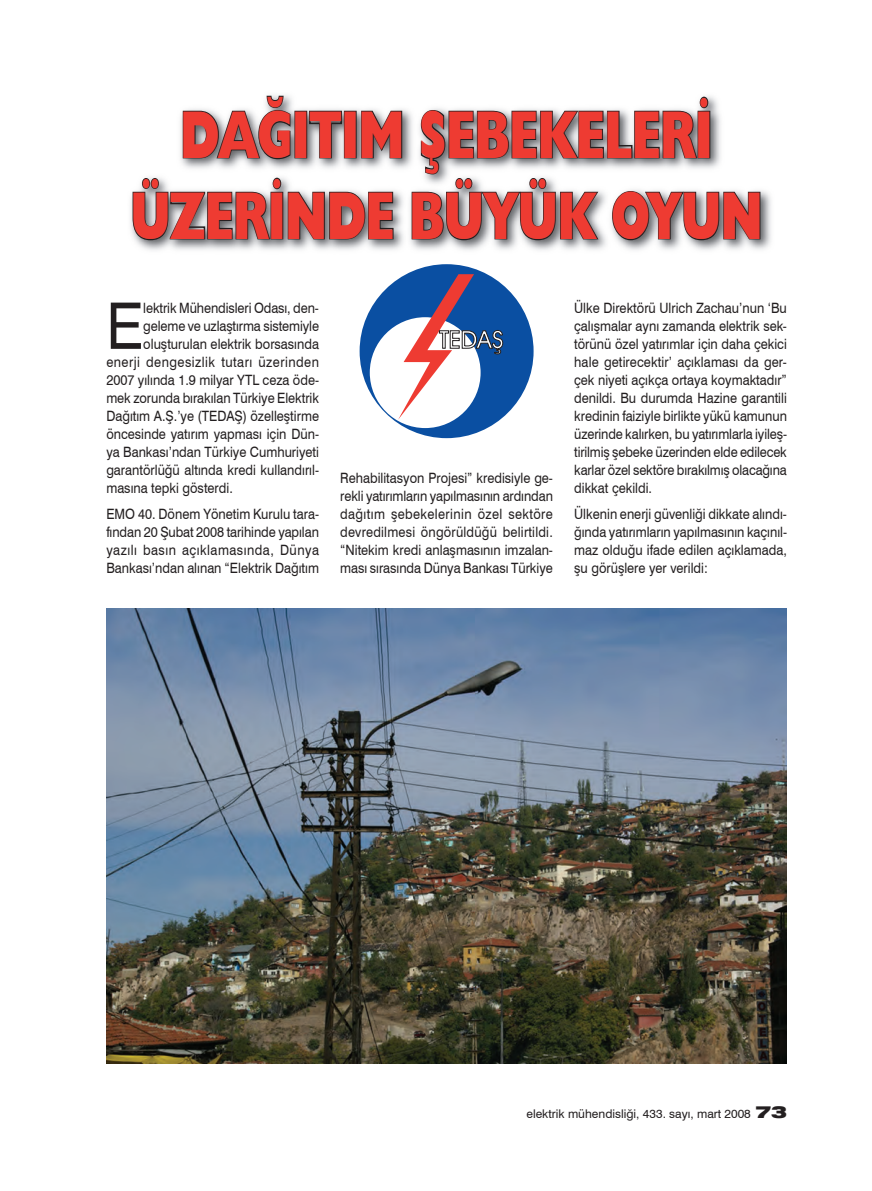
<style>
.page{position:relative;width:872px;height:1191px;background:#fff}
.page>*{position:absolute;margin:0;border:0;box-sizing:border-box;transform-origin:0 0}
.t1{font:800 67.5px/81px "Humanist 521 BT";color:#ee3b32;text-align:center;scale:.7 1}
.t2{font:64.2px "Swiss 721 BT";color:#231f20;scale:.9 1}
.t3{font:14.25px/18px "Swiss 721 BT";color:#231f20;text-align:justify;scale:.9 1}
.t4{font:14.25px "Swiss 721 BT";letter-spacing:.035em;color:#231f20;scale:.9 1}
.t5{font:12px "Swiss 721 BT";color:#231f20}
.s1{font-weight:900;font-stretch:expanded;font-size:16.5px}
</style>
<div class="page">
<img style="left:130px;top:98px;width:641px;height:152px">
<svg style="left:182px;top:95px;width:109px;height:65px"></svg>
<div style="left:294px;top:111px;width:13px;height:47px;border:2px solid #231f20"></div>
<svg style="left:308px;top:110px;width:35px;height:49px;background:#959598"></svg>
<div style="left:344px;top:111px;width:13px;height:47px;border:2px solid #231f20"></div>
<svg style="left:360px;top:110px;width:43px;height:49px;background:#808082"></svg>
<svg style="left:132px;top:177px;width:262px;height:64px"></svg>
<svg style="left:411px;top:96px;width:350px;height:145px"></svg>
<div style="left:359px;top:264px;width:174px;height:174px;background:#0a4fa2;border-radius:50%"></div>
<div style="left:370px;top:317px;width:110px;height:111px;background:#fff;border-radius:50%"></div>
<svg style="left:398px;top:274px;width:105px;height:146px"></svg>
<img style="left:106px;top:608px;width:681px;height:455px">
<h1 class="t1" style="left:131px;top:93px;width:904px">DAĞITIM ŞEBEKELERİ<br>ÜZERİNDE BÜYÜK OYUN</h1>
<h2 class="t2" style="left:106px;top:287px;width:43px">E</h2>
<p class="t3" style="left:143px;top:299px;width:197px">lektrik Mühendisleri Odası, den-</p>
<p class="t3" style="left:143px;top:317px;width:197px">geleme ve uzlaştırma sistemiyle</p>
<p class="t3" style="left:143px;top:335px;width:197px">oluşturulan elektrik borsasında</p>
<p class="t4" style="left:106px;top:353px;width:238px">enerji dengesizlik tutarı üzerinden</p>
<p class="t3" style="left:106px;top:371px;width:238px">2007 yılında 1.9 milyar YTL ceza öde-</p>
<p class="t3" style="left:106px;top:389px;width:238px">mek zorunda bırakılan Türkiye Elektrik</p>
<p class="t3" style="left:106px;top:407px;width:238px">Dağıtım A.Ş.’ye (TEDAŞ) özelleştirme</p>
<p class="t3" style="left:106px;top:425px;width:238px">öncesinde yatırım yapması için Dün-</p>
<p class="t3" style="left:106px;top:443px;width:238px">ya Bankası’ndan Türkiye Cumhuriyeti</p>
<p class="t3" style="left:106px;top:461px;width:238px">garantörlüğü altında kredi kullandırıl-</p>
<p class="t3" style="left:106px;top:479px;width:142px">masına tepki gösterdi.</p>
<p class="t3" style="left:106px;top:505px;width:238px">EMO 40. Dönem Yönetim Kurulu tara&shy;fından 20 Şubat 2008 tarihinde yapılan yazılı basın açıklamasında, Dünya Bankası’ndan alınan “Elektrik Dağıtım</p>
<p class="t3" style="left:340px;top:469px;width:238px">Rehabilitasyon Projesi” kredisiyle ge&shy;rekli yatırımların yapılmasının ardından dağıtım şebekelerinin özel sektöre devredilmesi öngörüldüğü belirtildi. “Nitekim kredi anlaşmasının imzalan&shy;ması sırasında Dünya Bankası Türkiye</p>
<p class="t3" style="left:574px;top:299px;width:238px">Ülke Direktörü Ulrich Zachau’nun ‘Bu çalışmalar aynı zamanda elektrik sek&shy;törünü özel yatırımlar için daha çekici hale getirecektir’ açıklaması da ger&shy;çek niyeti açıkça ortaya koymaktadır” denildi. Bu durumda Hazine garantili kredinin faiziyle birlikte yükü kamunun üzerinde kalırken, bu yatırımlarla iyileş&shy;tirilmiş şebeke üzerinden elde edilecek karlar özel sektöre bırakılmış olacağına dikkat çekildi.</p>
<p class="t3" style="left:574px;top:505px;width:238px">Ülkenin enerji güvenliği dikkate alındı&shy;ğında yatırımların yapılmasının kaçınıl&shy;maz olduğu ifade edilen açıklamada, şu görüşlere yer verildi:</p>
<p class="t5" style="left:526px;top:1106px;width:262px">elektrik mühendisliği, 433. sayı, mart 2008 <span class="s1">73</span></p>
</div>
